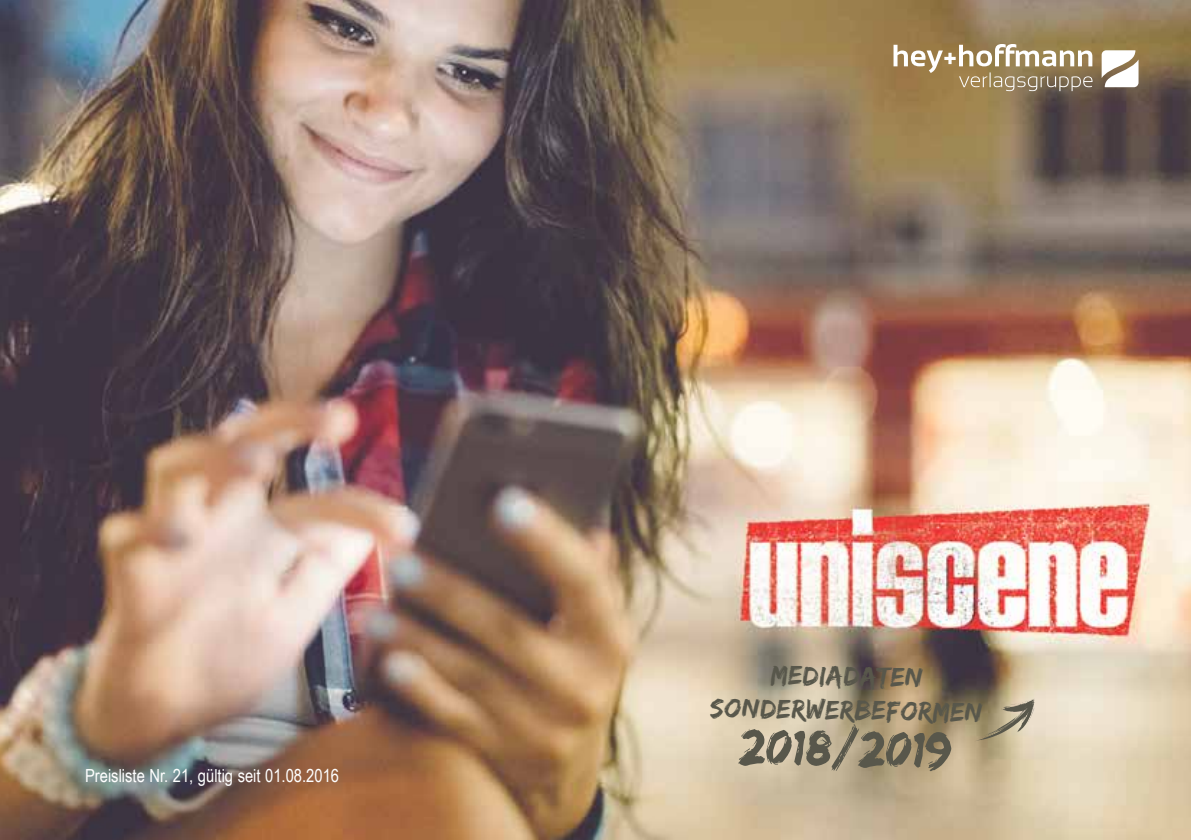
<style>
.page{position:relative;width:1191px;height:840px;background:#fff}
.page>*{position:absolute;margin:0;border:0;box-sizing:border-box;transform-origin:0 0}
.t1{font:51.8px "Edo SZ";color:#58574b}
.t2{font:28px/33.6px "Edo SZ";color:#58574b;text-align:center}
.t3{font:18px "Arial Narrow";color:#fff}
</style>
<div class="page">
<img style="left:0;top:0;width:1191px;height:839px">
<svg style="left:974px;top:698px;width:61px;height:42px;background:#a79b7f"></svg>
<svg style="left:1101px;top:50px;width:37px;height:37px"></svg>
<svg style="left:893px;top:44px;width:199px;height:47px"></svg>
<p class="t3" style="left:85px;top:762px;width:255px">Preisliste Nr. 21, gültig seit 01.08.2016</p>
<h2 class="t2" style="left:711px;top:656px;width:274px;rotate:1deg">Mediadaten<br>Sonderwerbeformen</h2>
<h1 class="t1" style="left:740px;top:715px;width:214px;rotate:1deg">2018/2019</h1>
</div>
